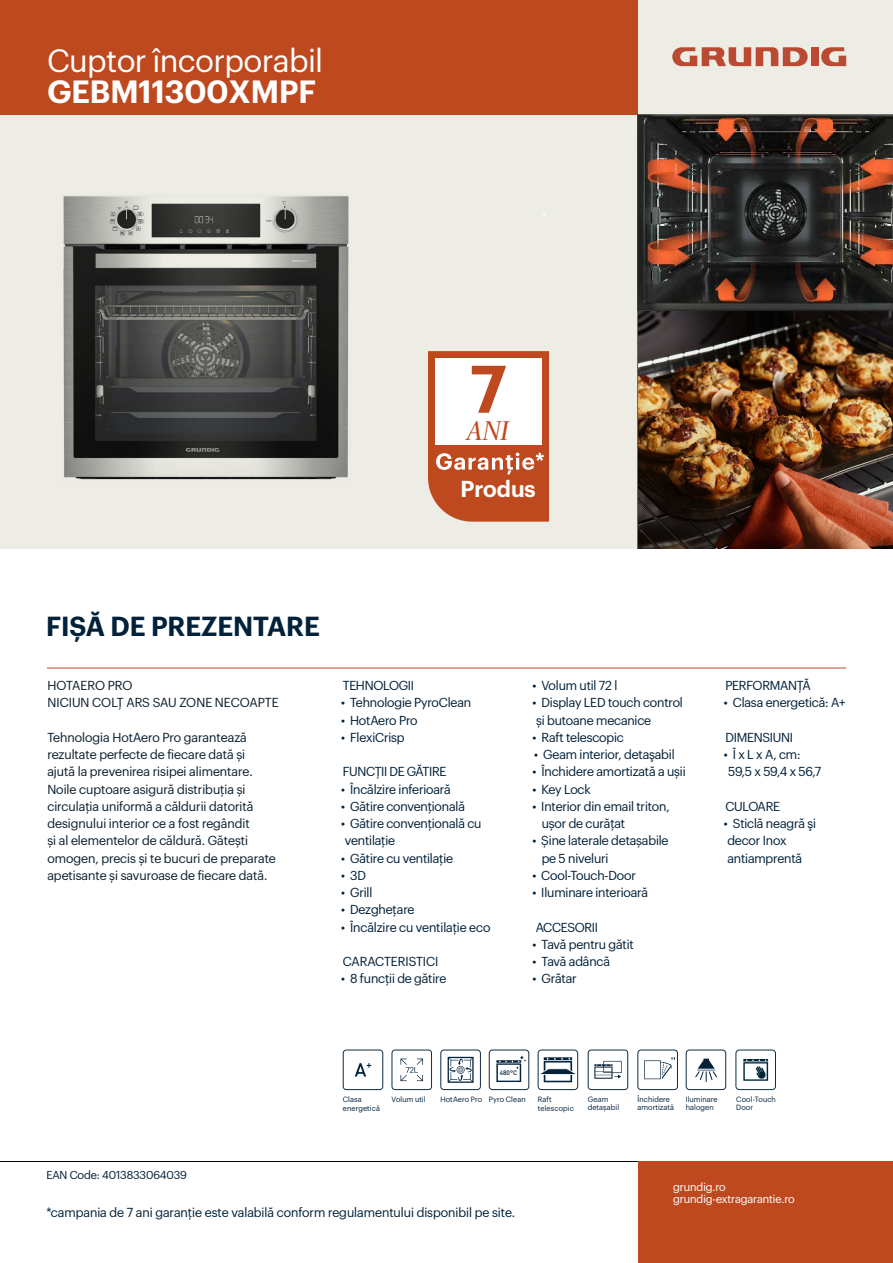
<style>
.page{position:relative;width:893px;height:1263px;background:#fff}
.page>*{position:absolute;margin:0;border:0;box-sizing:border-box;transform-origin:0 0}
.t1{font:600 65.55px "Grundig Basics";color:#bf491f}
.t2{font:31.5px "Grundig Basics";color:#fff}
.t3{font:600 31.5px "Grundig Basics";color:#fff}
.t4{font:600 27px "Grundig Basics";color:#02213a}
.t5{font:italic 26.25px "Grundig Basics";color:#bf491f}
.t6{font:600 22.65px "Grundig Basics";color:#fff}
.t7{font:12.75px/17.2px "Grundig Basics";letter-spacing:-.01em;color:#02213a}
.t8{font:12.75px/17.2px "Grundig Basics";color:#0c1f2d}
.t9{font:11.25px/12.8px "Grundig Basics";letter-spacing:-.005em;color:#fff}
.t10{font:11.25px "Grundig Basics";letter-spacing:-.005em;color:#02213a}
.t11{font:7.5px/8.2px "Grundig Basics";letter-spacing:.02em;color:#02213a}
.t12{font:500 6.45px "DIN";color:#02213a}
</style>
<div class="page">
<div style="left:0;top:0;width:893px;height:549px;background:#edede6"></div>
<div style="left:811px;top:47px;width:7px;height:19px;background:#ba4a32"></div>
<svg style="left:818px;top:47px;width:28px;height:19px"></svg>
<svg style="left:672px;top:47px;width:136px;height:19px"></svg>
<div style="left:0;top:0;width:638px;height:115px;background:#bf491f"></div>
<hr style="left:47px;top:668px;width:799px;height:1px;background:#bf491f">
<hr style="left:0;top:1161px;width:638px;height:1px;background:#000">
<div style="left:639px;top:1161px;width:254px;height:102px;background:#bf491f"></div>
<img style="left:63px;top:196px;width:286px;height:284px">
<svg style="left:588px;top:1049px;width:40px;height:41px"></svg>
<svg style="left:686px;top:1049px;width:40px;height:41px"></svg>
<svg style="left:343px;top:1049px;width:40px;height:41px"></svg>
<svg style="left:637px;top:1049px;width:41px;height:41px"></svg>
<svg style="left:538px;top:1049px;width:40px;height:41px"></svg>
<svg style="left:428px;top:351px;width:121px;height:171px;background:#dfa490"></svg>
<img style="left:638px;top:311px;width:255px;height:238px">
<svg style="left:391px;top:1049px;width:41px;height:41px"></svg>
<svg style="left:735px;top:1049px;width:41px;height:41px"></svg>
<svg style="left:440px;top:1049px;width:41px;height:41px"></svg>
<svg style="left:489px;top:1049px;width:40px;height:41px"></svg>
<img style="left:638px;top:115px;width:255px;height:196px">
<h2 class="t2" style="left:47px;top:37px;width:277px">Cuptor încorporabil</h2>
<h2 class="t3" style="left:47px;top:68px;width:270px">GEBM11300XMPF</h2>
<h1 class="t1" style="left:470px;top:339px;width:37px">7</h1>
<h3 class="t5" style="left:466px;top:412px;width:44px">ANI</h3>
<h3 class="t6" style="left:460px;top:471px;width:77px">Produs</h3>
<h3 class="t4" style="left:46px;top:605px;width:275px">FIȘĂ DE PREZENTARE</h3>
<p class="t8" style="left:47px;top:676px;width:233px">HOTAERO PRO<br>NICIUN COLȚ ARS SAU ZONE NECOAPTE</p>
<p class="t8" style="left:47px;top:727px;width:230px">Tehnologia HotAero Pro garantează rezultate perfecte de fiecare dată și ajută la prevenirea risipei alimentare.<br>Noile cuptoare asigură distribuția și circulația uniformă a căldurii datorită designului interior ce a fost regândit<br>și al elementelor de căldură. Gătești omogen, precis și te bucuri de preparate apetisante și savuroase de fiecare dată.</p>
<p class="t7" style="left:343px;top:676px;width:73px">TEHNOLOGII</p>
<p class="t7" style="left:341px;top:693px;width:132px">• Tehnologie PyroClean</p>
<p class="t7" style="left:341px;top:710px;width:78px">• HotAero Pro</p>
<p class="t7" style="left:341px;top:727px;width:65px">• FlexiCrisp</p>
<p class="t7" style="left:343px;top:762px;width:105px">FUNCȚII DE GĂTIRE</p>
<p class="t7" style="left:341px;top:779px;width:111px">• Încălzire inferioară</p>
<p class="t7" style="left:341px;top:796px;width:125px">• Gătire convenţională</p>
<p class="t7" style="left:345px;top:814px;width:138px;text-indent:-4px">• Gătire convenţională cu ventilație</p>
<p class="t7" style="left:341px;top:848px;width:114px">• Gătire cu ventilație</p>
<p class="t7" style="left:341px;top:865px;width:26px">• 3D</p>
<p class="t7" style="left:341px;top:883px;width:33px">• Grill</p>
<p class="t7" style="left:341px;top:900px;width:75px">• Dezghețare</p>
<p class="t7" style="left:341px;top:917px;width:151px">• Încălzire cu ventilație eco</p>
<p class="t7" style="left:343px;top:952px;width:97px">CARACTERISTICI</p>
<p class="t7" style="left:341px;top:969px;width:107px">• 8 funcţii de gătire</p>
<p class="t7" style="left:532px;top:676px;width:86px">• Volum util 72 l</p>
<p class="t7" style="left:532px;top:693px;width:152px">• Display LED touch control și butoane mecanice</p>
<p class="t7" style="left:532px;top:727px;width:93px">• Raft telescopic</p>
<p class="t7" style="left:534px;top:745px;width:142px">• Geam interior, detaşabil</p>
<p class="t7" style="left:532px;top:762px;width:155px">• Închidere amortizată a ușii</p>
<p class="t7" style="left:532px;top:779px;width:60px">• Key Lock</p>
<p class="t7" style="left:542px;top:796px;width:129px;text-indent:-9px">• Interior din email triton, ușor de curățat</p>
<p class="t7" style="left:542px;top:831px;width:128px;text-indent:-9px">• Șine laterale detașabile pe 5 niveluri</p>
<p class="t7" style="left:532px;top:865px;width:105px">• Cool-Touch-Door</p>
<p class="t7" style="left:532px;top:883px;width:117px">• Iluminare interioară</p>
<p class="t7" style="left:536px;top:917px;width:64px">ACCESORII</p>
<p class="t7" style="left:532px;top:934px;width:103px">• Tavă pentru gătit</p>
<p class="t7" style="left:532px;top:952px;width:79px">• Tavă adâncă</p>
<p class="t7" style="left:532px;top:969px;width:46px">• Grătar</p>
<p class="t7" style="left:725px;top:676px;width:87px">PERFORMANȚĂ</p>
<p class="t7" style="left:724px;top:693px;width:123px">• Clasa energetică: A+</p>
<p class="t7" style="left:725px;top:727px;width:69px">DIMENSIUNI</p>
<p class="t7" style="left:728px;top:745px;width:94px;text-indent:-4px">• Î x L x A, cm:<br>59,5 x 59,4 x 56,7</p>
<p class="t7" style="left:725px;top:796px;width:56px">CULOARE</p>
<p class="t7" style="left:724px;top:814px;width:94px">• Sticlă neagră şi decor Inox antiamprentă</p>
<p class="t10" style="left:46px;top:1167px;width:142px">EAN Code: 4013833064039</p>
<p class="t12" style="left:500px;top:1068px;width:19px">480°C</p>
<p class="t11" style="left:391px;top:1094px;width:35px">Volum util</p>
<p class="t11" style="left:637px;top:1094px;width:38px">Închidere amortizată</p>
<p class="t11" style="left:588px;top:1094px;width:33px">Geam detașabil</p>
<p class="t11" style="left:686px;top:1094px;width:34px">Iluminare halogen</p>
<p class="t11" style="left:343px;top:1095px;width:39px">Clasa energetică</p>
<p class="t11" style="left:538px;top:1095px;width:37px">Raft telescopic</p>
<p class="t11" style="left:440px;top:1095px;width:87px">HotAero Pro Pyro Clean</p>
<p class="t11" style="left:736px;top:1094px;width:41px">Cool-Touch<br>Door</p>
<p class="t7" style="left:46px;top:1202px;width:470px">*campania de 7 ani garanție este valabilă conform regulamentului disponibil pe site.</p>
<p class="t9" style="left:673px;top:1179px;width:123px">grundig.ro grundig-extragarantie.ro</p>
</div>
